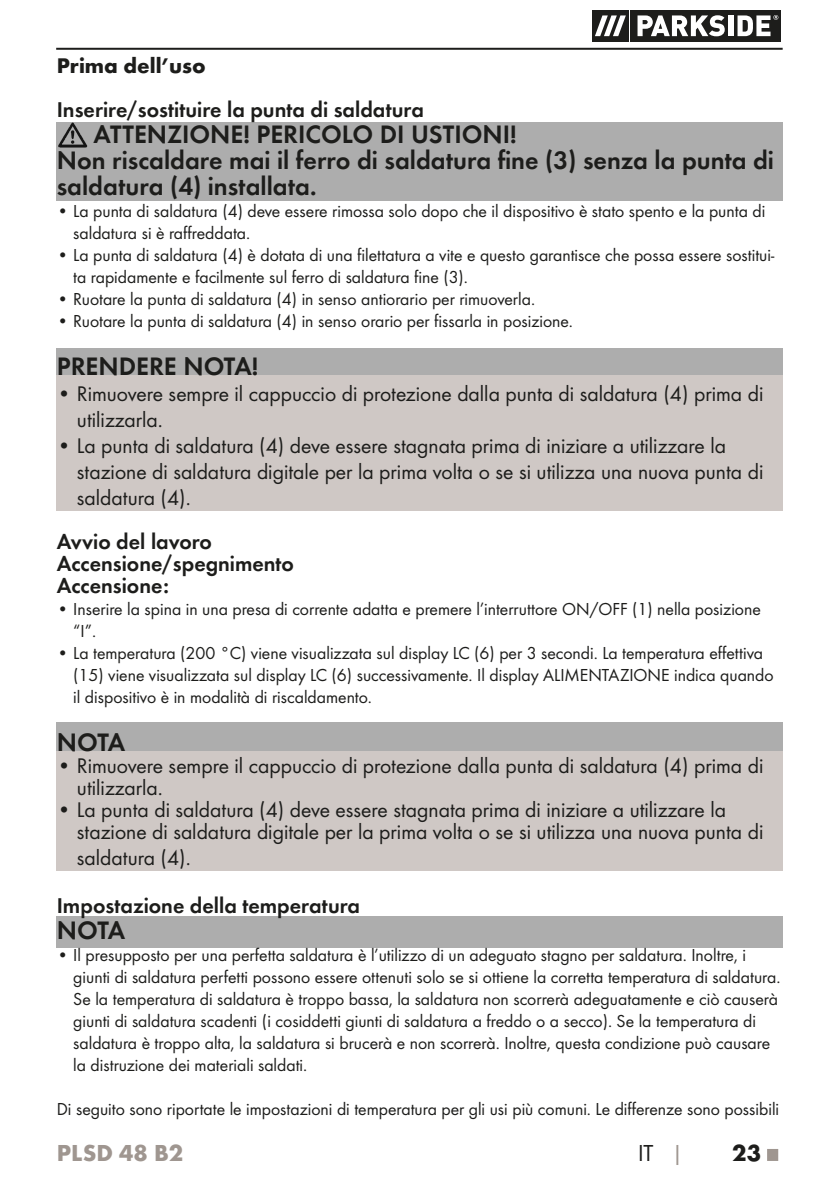
<style>
.page{position:relative;width:840px;height:1191px;background:#fff}
.page>*{position:absolute;margin:0;border:0;box-sizing:border-box;transform-origin:0 0}
.t1{font:26px/26px "Futura Dem";color:#1d1d1b}
.t2{font:700 24px "Futura";color:#9f9690}
.t3{font:24px "Futura Boo";color:#1d1d1b}
.t4{font:700 24px "Futura";color:#1d1d1b}
.t5{font:22px/26px "Futura Boo";color:#1d1d1b}
.t6{font:22px/22px "Futura Dem";color:#1d1d1b}
.t7{font:700 22px "Futura";color:#1d1d1b}
.t8{font:18px/22px "Futura Boo";color:#1d1d1b}
.s1{color:#9f9690}
</style>
<div class="page">
<div style="left:590px;top:9px;width:192px;height:34px;background:linear-gradient(to right,#1d1d1b,#1d1d1b)"></div>
<div style="left:591px;top:10px;width:37px;height:31px;background:#1d1d1b"></div>
<div style="left:630px;top:10px;width:150px;height:31px;background:#1d1d1b"></div>
<svg style="left:595px;top:15px;width:30px;height:21px"></svg>
<svg style="left:637px;top:15px;width:87px;height:21px"></svg>
<div style="left:727px;top:15px;width:5px;height:21px;background:#fff"></div>
<svg style="left:737px;top:15px;width:41px;height:21px"></svg>
<hr style="left:56px;top:48px;width:726px;height:2px;background:#1d1d1b">
<div style="left:766px;top:1149px;width:11px;height:12px;background:#9f9690"></div>
<div style="left:57px;top:123px;width:725px;height:26px;background:#adadad"></div>
<div style="left:57px;top:149px;width:725px;height:52px;background:#adadad"></div>
<div style="left:57px;top:349px;width:725px;height:32px;background:#adadad"></div>
<div style="left:57px;top:375px;width:725px;height:58px;background:#cfc8c5"></div>
<div style="left:57px;top:427px;width:725px;height:84px;background:#cfc8c5"></div>
<div style="left:57px;top:722px;width:725px;height:38px;background:#adadad"></div>
<div style="left:57px;top:751px;width:725px;height:50px;background:#cfc8c5"></div>
<div style="left:57px;top:795px;width:725px;height:76px;background:#cfc8c5"></div>
<div style="left:57px;top:916px;width:725px;height:32px;background:#adadad"></div>
<img style="left:57px;top:122px;width:31px;height:26px">
<p class="t7" style="left:57px;top:49px;width:150px">Prima dell’uso</p>
<p class="t6" style="left:57px;top:97px;width:368px">Inserire/sostituire la punta di saldatura</p>
<h1 class="t1" style="left:57px;top:119px;width:718px;text-indent:37px">ATTENZIONE! PERICOLO DI USTIONI!<br>Non riscaldare mai il ferro di saldatura fine (3) senza la punta di saldatura (4) installata.</h1>
<p class="t8" style="left:73px;top:199px;width:693px;text-indent:-17px">• La punta di saldatura (4) deve essere rimossa solo dopo che il dispositivo è stato spento e la punta di saldatura si è raffreddata.</p>
<p class="t8" style="left:73px;top:243px;width:702px;text-indent:-17px">• La punta di saldatura (4) è dotata di una filettatura a vite e questo garantisce che possa essere sostitui&shy;ta rapidamente e facilmente sul ferro di saldatura fine (3).</p>
<p class="t8" style="left:57px;top:287px;width:479px">• Ruotare la punta di saldatura (4) in senso antiorario per rimuoverla.</p>
<p class="t8" style="left:57px;top:309px;width:517px">• Ruotare la punta di saldatura (4) in senso orario per fissarla in posizione.</p>
<h1 class="t1" style="left:57px;top:351px;width:203px">PRENDERE NOTA!</h1>
<p class="t5" style="left:77px;top:379px;width:687px;text-indent:-20px">• Rimuovere sempre il cappuccio di protezione dalla punta di saldatura (4) prima di utilizzarla.</p>
<p class="t5" style="left:77px;top:431px;width:687px;text-indent:-20px">• La punta di saldatura (4) deve essere stagnata prima di iniziare a utilizzare la stazione di saldatura digitale per la prima volta o se si utilizza una nuova punta di saldatura (4).</p>
<p class="t6" style="left:57px;top:529px;width:239px">Avvio del lavoro<br>Accensione/spegnimento<br>Accensione:</p>
<p class="t8" style="left:73px;top:597px;width:688px;text-indent:-17px">• Inserire la spina in una presa di corrente adatta e premere l’interruttore ON/OFF (1) nella posizione “I”.</p>
<p class="t8" style="left:73px;top:641px;width:701px;text-indent:-17px">• La temperatura (200 °C) viene visualizzata sul display LC (6) per 3 secondi. La temperatura effettiva (15) viene visualizzata sul display LC (6) successivamente. Il display ALIMENTAZIONE indica quando il dispositivo è in modalità di riscaldamento.</p>
<h1 class="t1" style="left:57px;top:727px;width:70px">NOTA</h1>
<p class="t5" style="left:77px;top:753px;width:687px;line-height:22px;text-indent:-20px">• Rimuovere sempre il cappuccio di protezione dalla punta di saldatura (4) prima di utilizzarla.</p>
<p class="t5" style="left:77px;top:797px;width:687px;line-height:22px;text-indent:-20px">• La punta di saldatura (4) deve essere stagnata prima di iniziare a utilizzare la stazione di saldatura digitale per la prima volta o se si utilizza una nuova punta di</p>
<p class="t5" style="left:77px;top:843px;width:115px">saldatura (4).</p>
<p class="t6" style="left:57px;top:893px;width:305px">Impostazione della temperatura</p>
<h1 class="t1" style="left:57px;top:915px;width:70px">NOTA</h1>
<p class="t8" style="left:73px;top:943px;width:708px;text-indent:-17px">• Il presupposto per una perfetta saldatura è l’utilizzo di un adeguato stagno per saldatura. Inoltre, i giunti di saldatura perfetti possono essere ottenuti solo se si ottiene la corretta temperatura di saldatura.<br>Se la temperatura di saldatura è troppo bassa, la saldatura non scorrerà adeguatamente e ciò causerà giunti di saldatura scadenti (i cosiddetti giunti di saldatura a freddo o a secco). Se la temperatura di saldatura è troppo alta, la saldatura si brucerà e non scorrerà. Inoltre, questa condizione può causare la distruzione dei materiali saldati.</p>
<p class="t8" style="left:57px;top:1097px;width:723px">Di seguito sono riportate le impostazioni di temperatura per gli usi più comuni. Le differenze sono possibili</p>
<h2 class="t2" style="left:57px;top:1135px;width:128px">PLSD 48 B2</h2>
<h2 class="t3" style="left:637px;top:1136px;width:47px">IT <span class="s1">|</span></h2>
<h2 class="t4" style="left:731px;top:1135px;width:30px">23</h2>
</div>
